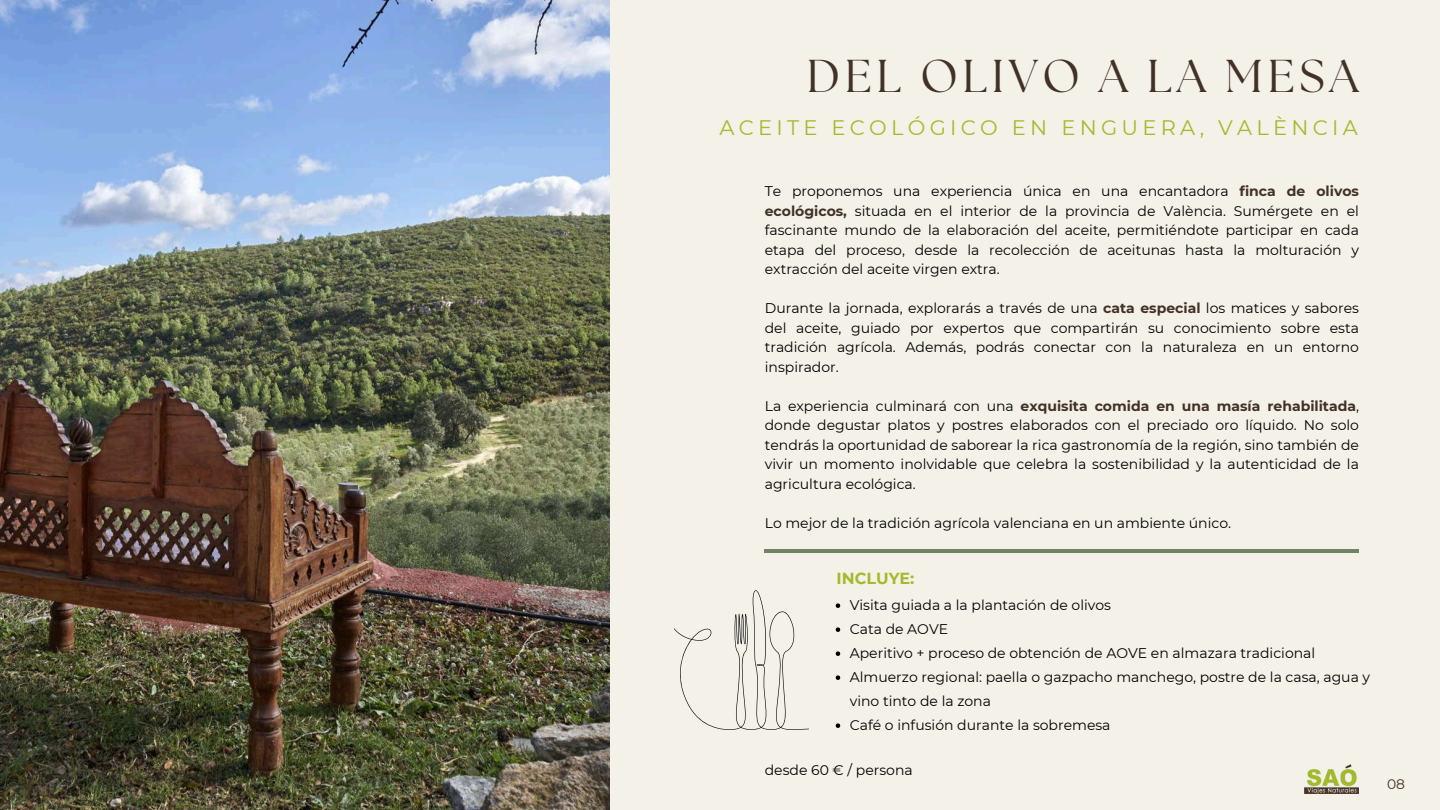
<style>
.page{position:relative;width:1440px;height:810px;background:#f4f1e8}
.page>*{position:absolute;margin:0;border:0;box-sizing:border-box;transform-origin:0 0}
.t1{font:46px "The Seasons";letter-spacing:.1em;color:#413127}
.t2{font:21px "Montserrat";letter-spacing:.205em;color:#a4ba2c}
.t3{font:700 16px "Montserrat";color:#a4ba2c}
.t4{font:14px/19.5px "Montserrat";color:#000;text-align:justify}
.t5{font:13.9px "Montserrat";color:#413127}
.s1{font-weight:700;color:#413127}
</style>
<div class="page">
<hr style="left:765px;top:549px;width:594px;height:4px;background:#728265">
<img style="left:0;top:0;width:609px;height:810px">
<svg style="left:674px;top:590px;width:135px;height:140px"></svg>
<svg style="left:836px;top:603px;width:4px;height:5px"></svg>
<svg style="left:836px;top:627px;width:4px;height:5px"></svg>
<svg style="left:836px;top:651px;width:4px;height:5px"></svg>
<svg style="left:836px;top:675px;width:4px;height:5px"></svg>
<svg style="left:836px;top:723px;width:4px;height:5px"></svg>
<img style="left:1305px;top:765px;width:54px;height:28px">
<h1 class="t1" style="left:807px;top:55px;width:554px">DEL OLIVO A LA MESA</h1>
<h2 class="t2" style="left:719px;top:115px;width:640px">ACEITE ECOLÓGICO EN ENGUERA, VALÈNCIA</h2>
<p class="t4" style="left:765px;top:181px;width:596px">Te proponemos una experiencia única en una encantadora <span class="s1">finca de olivos ecológicos,</span> situada en el interior de la provincia de València. Sumérgete en el fascinante mundo de la elaboración del aceite, permitiéndote participar en cada etapa del proceso, desde la recolección de aceitunas hasta la molturación y extracción del aceite virgen extra.</p>
<p class="t4" style="left:765px;top:298px;width:596px">Durante la jornada, explorarás a través de una <span class="s1">cata especial</span> los matices y sabores del aceite, guiado por expertos que compartirán su conocimiento sobre esta tradición agrícola. Además, podrás conectar con la naturaleza en un entorno inspirador.</p>
<p class="t4" style="left:765px;top:396px;width:596px">La experiencia culminará con una <span class="s1">exquisita comida en una masía rehabilitada</span>, donde degustar platos y postres elaborados con el preciado oro líquido. No solo tendrás la oportunidad de saborear la rica gastronomía de la región, sino también de vivir un momento inolvidable que celebra la sostenibilidad y la autenticidad de la agricultura ecológica.</p>
<p class="t4" style="left:765px;top:513px;width:468px">Lo mejor de la tradición agrícola valenciana en un ambiente único.</p>
<p class="t3" style="left:837px;top:569px;width:79px">INCLUYE:</p>
<p class="t4" style="left:850px;top:593px;width:522px;line-height:24px;text-align:left">Visita guiada a la plantación de olivos<br>Cata de AOVE<br>Aperitivo + proceso de obtención de AOVE en almazara tradicional Almuerzo regional: paella o gazpacho manchego, postre de la casa, agua y vino tinto de la zona<br>Café o infusión durante la sobremesa</p>
<p class="t4" style="left:765px;top:760px;width:149px">desde 60 € / persona</p>
<p class="t5" style="left:1387px;top:776px;width:20px">08</p>
</div>
